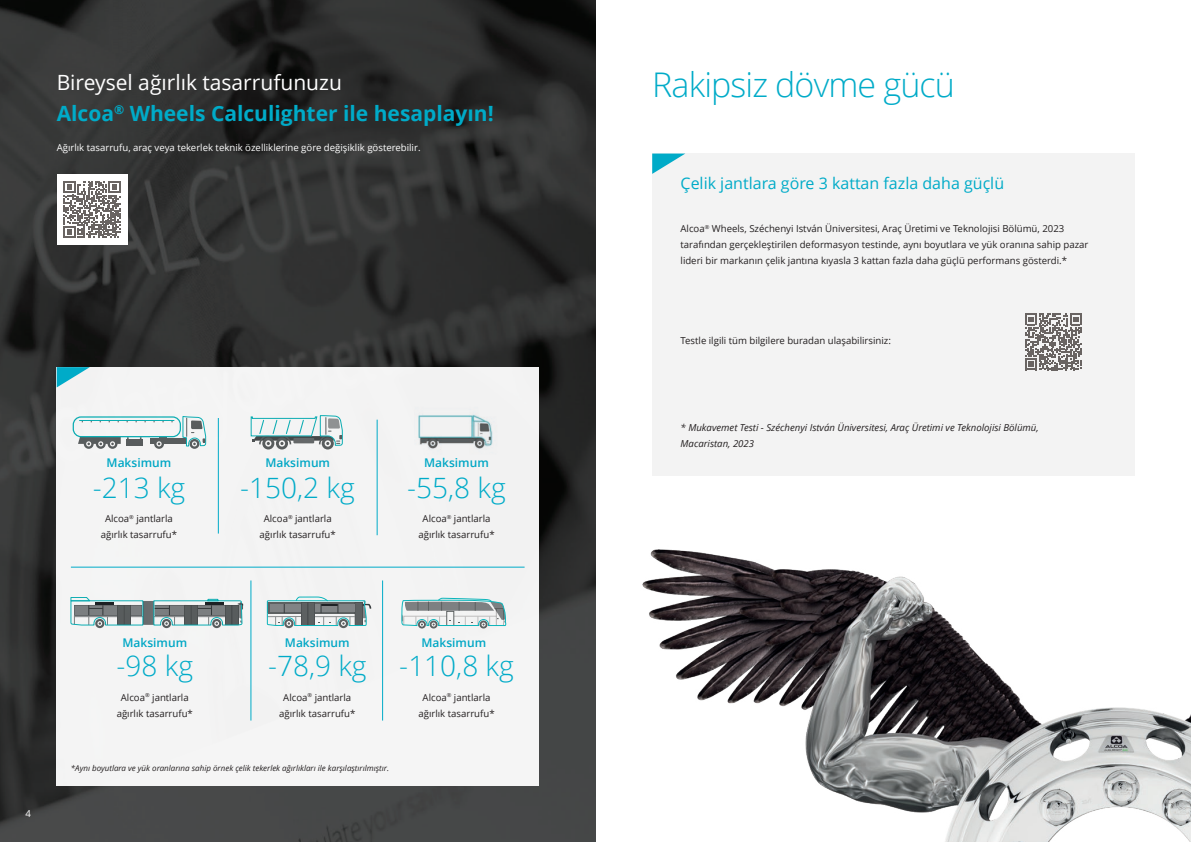
<style>
.page{position:relative;width:1191px;height:842px;background:#fff}
.page>*{position:absolute;margin:0;border:0;box-sizing:border-box;transform-origin:0 0}
.t1{font:300 34px "Open Sans";letter-spacing:-.025em;color:#00abc8}
.t2{font:300 28px "Open Sans";color:#00abc8}
.t3{font:700 21px/30.7px "Open Sans";color:#00abc8}
.t4{font:16px "Open Sans";color:#00abc8}
.t5{font:600 12px "Open Sans";color:#00a7c5}
.t6{font:9.6px/16px "Open Sans";color:#231f20;text-align:center}
.t7{font:italic 9.6px/16px "Open Sans";color:#231f20}
.t8{font:9.6px "Open Sans";color:#fff}
.t9{font:italic 8px "Open Sans";color:#231f20}
.s1{font-weight:400;color:#fff}
</style>
<div class="page">
<div style="left:652px;top:154px;width:482px;height:322px;background:#f3f3f3"></div>
<svg style="left:652px;top:154px;width:33px;height:20px"></svg>
<img style="left:0;top:0;width:595px;height:842px">
<img style="left:642px;top:549px;width:549px;height:293px">
<div style="left:57px;top:367px;width:482px;height:418px;background:#f4f4f4"></div>
<svg style="left:57px;top:367px;width:33px;height:20px"></svg>
<img style="left:418px;top:414px;width:75px;height:36px">
<div style="left:57px;top:174px;width:71px;height:71px;background:#fff"></div>
<svg style="left:64px;top:181px;width:57px;height:57px"></svg>
<div style="left:150px;top:438px;width:38px;height:6px;background:#5d6162"></div>
<svg style="left:154px;top:437px;width:12px;height:12px"></svg>
<svg style="left:78px;top:437px;width:43px;height:12px"></svg>
<div style="left:73px;top:416px;width:108px;height:21px;border:1px solid #0cb5bb;border-radius:8px"></div>
<div style="left:126px;top:439px;width:16px;height:6px;background:#5d6162"></div>
<svg style="left:182px;top:416px;width:25px;height:33px"></svg>
<hr style="left:79px;top:420px;width:95px;height:1px;background:#0cb5bb">
<svg style="left:250px;top:415px;width:93px;height:34px"></svg>
<div style="left:293px;top:438px;width:21px;height:5px;background:#696d6e"></div>
<svg style="left:70px;top:597px;width:173px;height:31px"></svg>
<svg style="left:401px;top:597px;width:106px;height:31px"></svg>
<svg style="left:266px;top:596px;width:105px;height:32px"></svg>
<hr style="left:218px;top:418px;width:1px;height:115px;background:#00abc8">
<hr style="left:250px;top:580px;width:1px;height:140px;background:#00abc8">
<hr style="left:377px;top:420px;width:1px;height:115px;background:#00abc8">
<hr style="left:382px;top:580px;width:1px;height:140px;background:#00abc8">
<hr style="left:71px;top:567px;width:453px;height:1px;background:#00abc8">
<svg style="left:1025px;top:313px;width:57px;height:57px"></svg>
<h3 class="t3" style="left:57px;top:66px;width:438px"><span class="s1">Bireysel ağırlık tasarrufunuzu<br></span>Alcoa<sup>®</sup> Wheels Calculighter ile hesaplayın!</h3>
<p class="t8" style="left:57px;top:141px;width:365px">Ağırlık tasarrufu, araç veya tekerlek teknik özelliklerine göre değişiklik gösterebilir.</p>
<p class="t8" style="left:26px;top:807px;width:7px">4</p>
<p class="t5" style="left:107px;top:454px;width:66px">Maksimum</p>
<p class="t5" style="left:265px;top:454px;width:66px">Maksimum</p>
<p class="t5" style="left:424px;top:454px;width:66px">Maksimum</p>
<h2 class="t2" style="left:93px;top:469px;width:94px">-213 kg</h2>
<h2 class="t2" style="left:240px;top:469px;width:116px">-150,2 kg</h2>
<h2 class="t2" style="left:407px;top:469px;width:100px">-55,8 kg</h2>
<p class="t6" style="left:101px;top:510px;width:78px">Alcoa<sup>®</sup> jantlarla ağırlık tasarrufu*</p>
<p class="t6" style="left:260px;top:510px;width:78px">Alcoa<sup>®</sup> jantlarla ağırlık tasarrufu*</p>
<p class="t6" style="left:418px;top:510px;width:78px">Alcoa<sup>®</sup> jantlarla ağırlık tasarrufu*</p>
<p class="t5" style="left:122px;top:634px;width:66px">Maksimum</p>
<p class="t5" style="left:285px;top:634px;width:66px">Maksimum</p>
<p class="t5" style="left:421px;top:634px;width:66px">Maksimum</p>
<h2 class="t2" style="left:117px;top:647px;width:78px">-98 kg</h2>
<h2 class="t2" style="left:268px;top:647px;width:100px">-78,9 kg</h2>
<h2 class="t2" style="left:399px;top:647px;width:116px">-110,8 kg</h2>
<p class="t6" style="left:117px;top:689px;width:78px">Alcoa<sup>®</sup> jantlarla ağırlık tasarrufu*</p>
<p class="t6" style="left:279px;top:689px;width:78px">Alcoa<sup>®</sup> jantlarla ağırlık tasarrufu*</p>
<p class="t6" style="left:418px;top:689px;width:78px">Alcoa<sup>®</sup> jantlarla ağırlık tasarrufu*</p>
<p class="t9" style="left:71px;top:763px;width:320px">*Aynı boyutlara ve yük oranlarına sahip örnek çelik tekerlek ağırlıkları ile karşılaştırılmıştır.</p>
<h1 class="t1" style="left:652px;top:61px;width:304px">Rakipsiz dövme gücü</h1>
<h3 class="t4" style="left:680px;top:172px;width:325px">Çelik jantlara göre 3 kattan fazla daha güçlü</h3>
<p class="t6" style="left:680px;top:220px;width:409px;text-align:left">Alcoa<sup>®</sup> Wheels, Széchenyi István Üniversitesi, Araç Üretimi ve Teknolojisi Bölümü, 2023 tarafından gerçekleştirilen deformasyon testinde, aynı boyutlara ve yük oranına sahip pazar lideri bir markanın çelik jantına kıyasla 3 kattan fazla daha güçlü performans gösterdi.*</p>
<p class="t6" style="left:680px;top:332px;width:212px">Testle ilgili tüm bilgilere buradan ulaşabilirsiniz:</p>
<p class="t7" style="left:680px;top:419px;width:360px">* Mukavemet Testi - Széchenyi István Üniversitesi, Araç Üretimi ve Teknolojisi Bölümü,<br>Macaristan, 2023</p>
</div>
